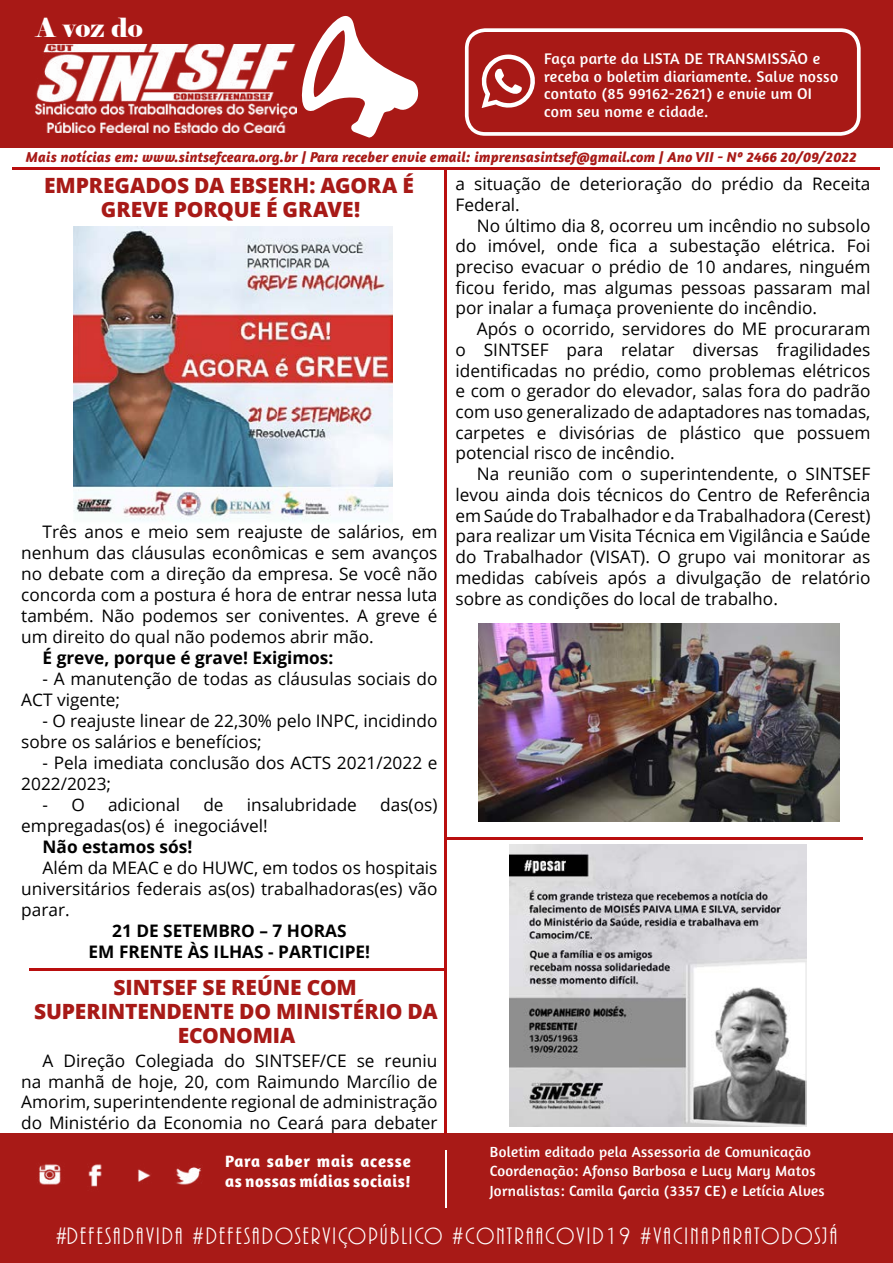
<style>
.page{position:relative;width:893px;height:1263px;background:#fff}
.page>*{position:absolute;margin:0;border:0;box-sizing:border-box;transform-origin:0 0}
.t1{font:26.25px "Elephant";color:#fff}
.t2{font:24.6px "ARBONNIE";letter-spacing:.09em;color:#fff}
.t3{font:800 21px/24px "Open Sans";letter-spacing:-.005em;color:#a81a17;text-align:center}
.t4{font:17.25px/20.7px "Open Sans";color:#000;text-align:justify}
.t5{font:700 17.25px/21px "Open Sans";color:#000;text-align:center}
.t6{font:700 16.8px/20.1px "Amaranth";letter-spacing:.03em;color:#fff}
.t7{font:15.75px/17.9px "Amaranth";letter-spacing:.02em;color:#fff}
.t8{font:15px/19.5px "Amaranth";letter-spacing:.02em;color:#fff}
.t9{font:italic 700 14.7px "Amaranth";letter-spacing:.01em;color:#a81a17}
</style>
<div class="page">
<div style="left:0;top:0;width:893px;height:148px;background:#a81916"></div>
<svg style="left:301px;top:16px;width:118px;height:122px"></svg>
<div style="left:0;top:1133px;width:893px;height:130px;background:#a81a17"></div>
<img style="left:36px;top:44px;width:260px;height:88px">
<hr style="left:12px;top:167px;width:867px;height:2px;background:#b90e0e">
<hr style="left:445px;top:1150px;width:2px;height:57px;background:#fff">
<img style="left:39px;top:1164px;width:162px;height:23px">
<div style="left:465px;top:28px;width:396px;height:108px;border:4px solid #fff;border-radius:18px"></div>
<svg style="left:481px;top:55px;width:54px;height:53px"></svg>
<hr style="left:445px;top:168px;width:2px;height:966px;background:#b90e0e">
<img style="left:74px;top:227px;width:318px;height:295px">
<img style="left:510px;top:845px;width:297px;height:282px">
<hr style="left:446px;top:838px;width:416px;height:2px;background:#b90e0e">
<img style="left:478px;top:624px;width:361px;height:197px">
<hr style="left:30px;top:969px;width:416px;height:2px;background:#b90e0e">
<h1 class="t1" style="left:36px;top:11px;width:108px">A voz do</h1>
<p class="t7" style="left:544px;top:49px;width:295px">Faça parte da LISTA DE TRANSMISSÃO e receba o boletim diariamente. Salve nosso contato (85 99162-2621) e envie um OI com seu nome e cidade.</p>
<p class="t9" style="left:26px;top:148px;width:832px">Mais notícias em: www.sintsefceara.org.br | Para receber envie email: imprensasintsef@gmail.com | Ano VII - Nº 2466 20/09/2022</p>
<p class="t3" style="left:44px;top:172px;width:372px">EMPREGADOS DA EBSERH: AGORA É<br>GREVE PORQUE É GRAVE!</p>
<p class="t4" style="left:21px;top:521px;width:418px;text-indent:21px">Três anos e meio sem reajuste de salários, em nenhum das cláusulas econômicas e sem avanços no debate com a direção da empresa. Se você não concorda com a postura é hora de entrar nessa luta também. Não podemos ser coniventes. A greve é um direito do qual não podemos abrir mão.</p>
<p class="t5" style="left:43px;top:647px;width:292px">É greve, porque é grave! Exigimos:</p>
<p class="t4" style="left:21px;top:668px;width:418px;text-indent:21px">- A manutenção de todas as cláusulas sociais do<br>ACT vigente;</p>
<p class="t4" style="left:21px;top:710px;width:418px;text-indent:21px">- O reajuste linear de 22,30% pelo INPC, incidindo sobre os salários e benefícios;</p>
<p class="t4" style="left:21px;top:752px;width:418px;text-indent:21px">- Pela imediata conclusão dos ACTS 2021/2022 e<br>2022/2023;</p>
<p class="t4" style="left:43px;top:794px;width:44px">- O</p>
<p class="t4" style="left:108px;top:794px;width:74px">adicional</p>
<p class="t4" style="left:203px;top:794px;width:22px">de</p>
<p class="t4" style="left:247px;top:794px;width:112px">insalubridade</p>
<p class="t4" style="left:380px;top:794px;width:59px">das(os)</p>
<p class="t4" style="left:21px;top:815px;width:248px">empregadas(os) é inegociável!</p>
<p class="t5" style="left:43px;top:836px;width:151px">Não estamos sós!</p>
<p class="t4" style="left:21px;top:857px;width:418px;text-indent:21px">Além da MEAC e do HUWC, em todos os hospitais universitários federais as(os) trabalhadoras(es) vão parar.</p>
<p class="t5" style="left:89px;top:920px;width:283px">21 DE SETEMBRO – 7 HORAS<br>EM FRENTE ÀS ILHAS - PARTICIPE!</p>
<p class="t3" style="left:34px;top:974px;width:405px">SINTSEF SE REÚNE COM<br>SUPERINTENDENTE DO MINISTÉRIO DA<br>ECONOMIA</p>
<p class="t4" style="left:21px;top:1050px;width:418px;text-indent:21px">A Direção Colegiada do SINTSEF/CE se reuniu na manhã de hoje, 20, com Raimundo Marcílio de Amorim, superintendente regional de administração do Ministério da Economia no Ceará para debater</p>
<p class="t6" style="left:225px;top:1150px;width:187px">Para saber mais acesse as nossas mídias sociais!</p>
<p class="t4" style="left:455px;top:173px;width:416px">a situação de deterioração do prédio da Receita<br>Federal.</p>
<p class="t4" style="left:455px;top:215px;width:416px;text-indent:21px">No último dia 8, ocorreu um incêndio no subsolo do imóvel, onde fica a subestação elétrica. Foi preciso evacuar o prédio de 10 andares, ninguém ficou ferido, mas algumas pessoas passaram mal por inalar a fumaça proveniente do incêndio.</p>
<p class="t4" style="left:455px;top:318px;width:416px;text-indent:21px">Após o ocorrido, servidores do ME procuraram o SINTSEF para relatar diversas fragilidades identificadas no prédio, como problemas elétricos e com o gerador do elevador, salas fora do padrão com uso generalizado de adaptadores nas tomadas, carpetes e divisórias de plástico que possuem potencial risco de incêndio.</p>
<p class="t4" style="left:455px;top:463px;width:416px;text-indent:21px">Na reunião com o superintendente, o SINTSEF levou ainda dois técnicos do Centro de Referência em Saúde do Trabalhador e da Trabalhadora (Cerest) para realizar um Visita Técnica em Vigilância e Saúde do Trabalhador (VISAT). O grupo vai monitorar as medidas cabíveis após a divulgação de relatório sobre as condições do local de trabalho.</p>
<p class="t8" style="left:490px;top:1141px;width:336px">Boletim editado pela Assessoria de Comunicação<br>Coordenação: Afonso Barbosa e Lucy Mary Matos<br>Jornalistas: Camila Garcia (3357 CE) e Letícia Alves</p>
<h2 class="t2" style="left:56px;top:1223px;width:783px">#DEFESADAVIDA #DEFESADOSERVIÇOPÚBLICO #CONTRAACOVID19 #VACINAPARATODOSJÁ</h2>
</div>
